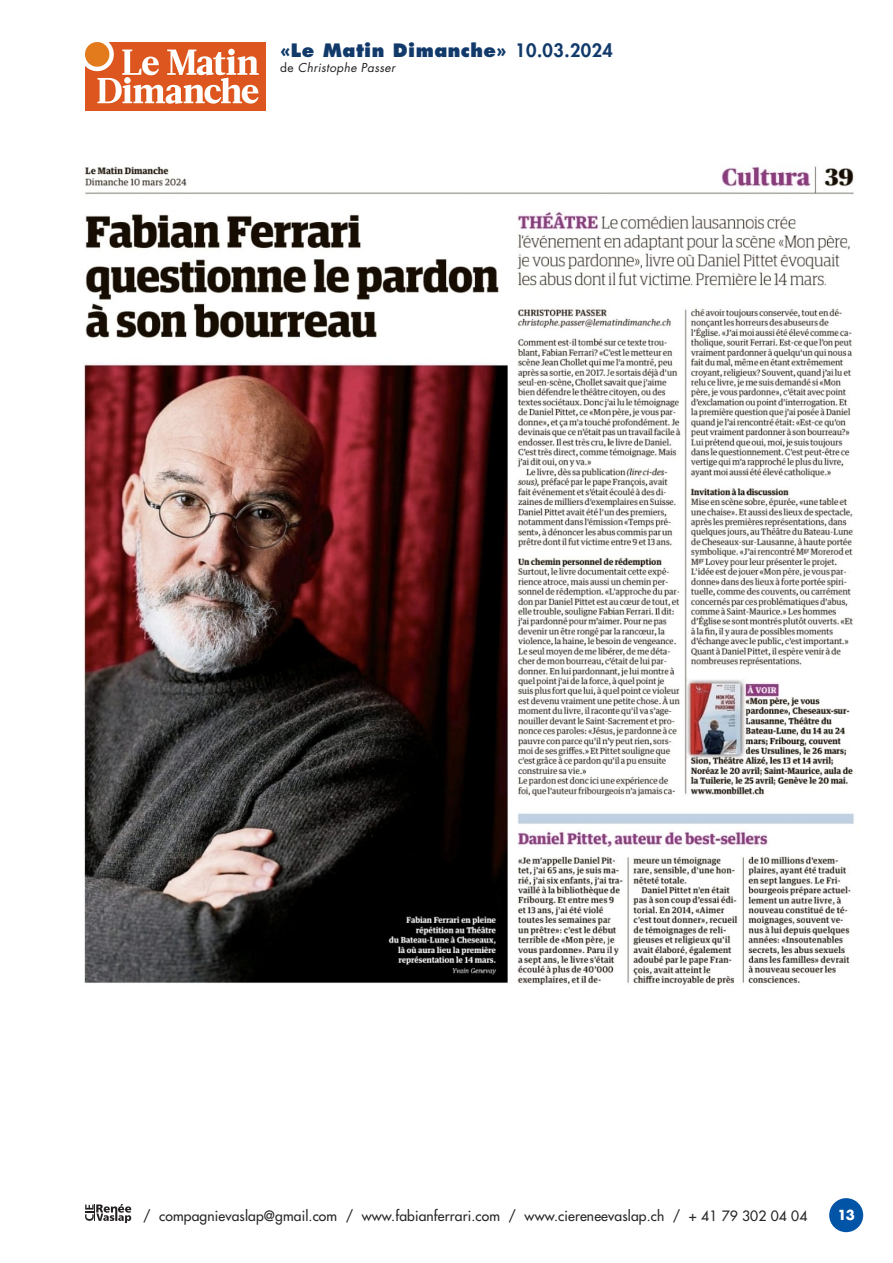
<style>
.page{position:relative;width:893px;height:1263px;background:#fff}
.page>*{position:absolute;margin:0;border:0;box-sizing:border-box;transform-origin:0 0}
.t1{font:800 18px "Futura CE";letter-spacing:.025em;color:#113a6b}
.t2{font:500 13.8px "Futura Std";letter-spacing:.01em;color:#000}
.t3{font:700 13.5px "Futura";color:#fff}
.t4{font:italic 12px "Futura";letter-spacing:.025em;color:#231f20}
.s1{font-style:inherit}
.s2{font-style:normal}
</style>
<div class="page">
<svg style="left:85px;top:1204px;width:46px;height:19px"></svg>
<div style="left:829px;top:1198px;width:34px;height:34px;background:#0154a6;border-radius:50%"></div>
<img style="left:84px;top:166px;width:770px;height:819px">
<img style="left:85px;top:43px;width:180px;height:67px">
<h1 class="t1" style="left:280px;top:38px;width:334px">«Le Matin Dimanche» <span class="s1">10.03.2024</span></h1>
<p class="t4" style="left:280px;top:60px;width:117px"><span class="s2">de</span> Christophe Passer</p>
<p class="t2" style="left:143px;top:1207px;width:666px">/ compagnievaslap@gmail.com / www.fabianferrari.com / www.ciereneevaslap.ch / + 41 79 302 04 04</p>
<p class="t3" style="left:837px;top:1205px;width:19px">13</p>
</div>
